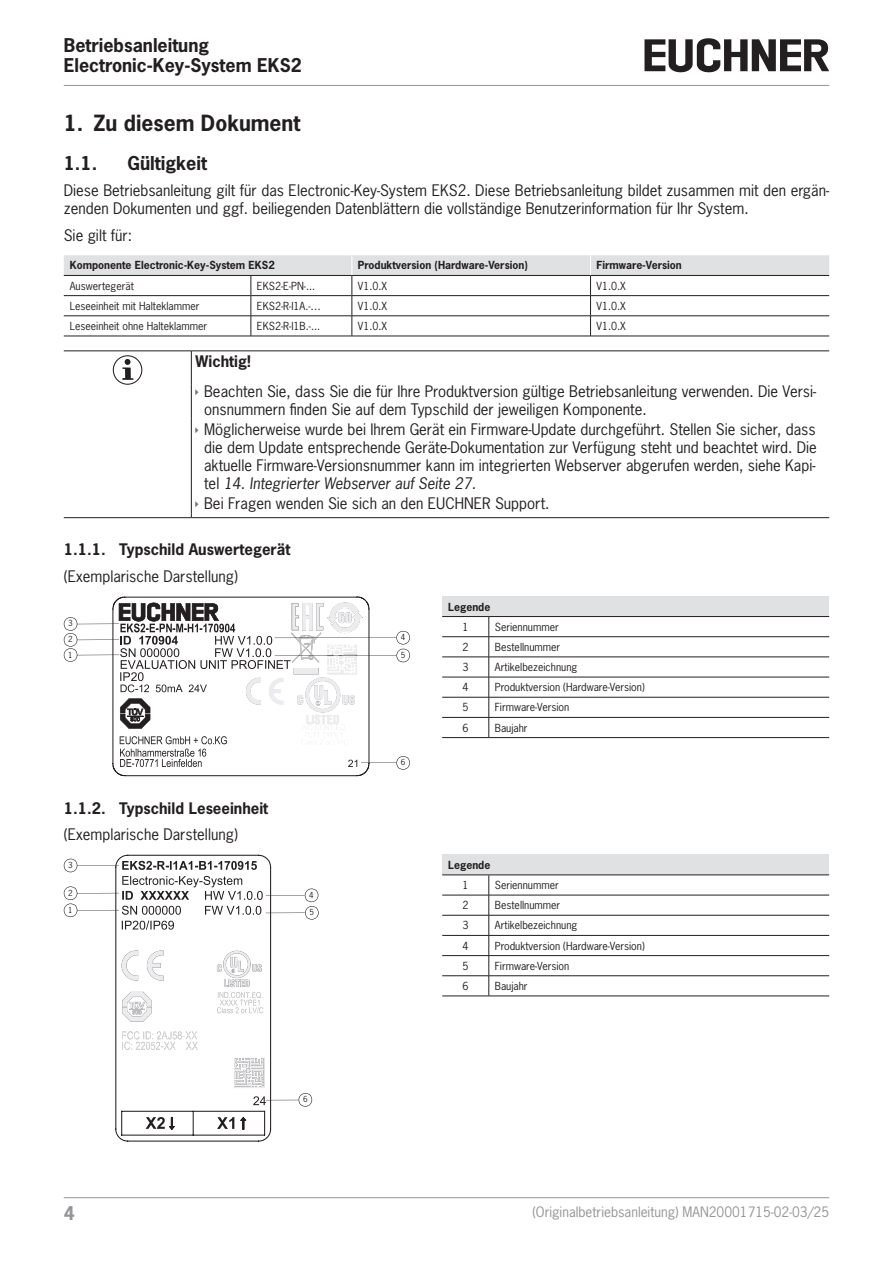
<style>
.page{position:relative;width:893px;height:1263px;background:#fff}
.page>*{position:absolute;margin:0;border:0;box-sizing:border-box;transform-origin:0 0}
.t1{font:700 21px "News Gothic Std";color:#231f20}
.t2{font:700 18px "News Gothic Std";color:#231f20}
.t3{font:700 17.85px/20.2px "News Gothic Std";color:#231f20}
.t4{font:700 17.85px "News Gothic Std";color:#939598}
.paragraph{font:15px/18px "News Gothic Std";color:#231f20}
.paragraph-2{font:700 15px "News Gothic Std";color:#231f20}
.t5{font:13.5px "News Gothic Std";color:#939598}
.tablebodyleft{font:10.5px "News Gothic Std";color:#231f20}
.tableheadleft{font:700 10.5px "News Gothic Std";color:#231f20}
.tablebodycentred{font:10.5px "News Gothic Std";color:#231f20}
.t6{font:7.8px "News Gothic Std";color:#231f20}
.s1{font-style:italic}
</style>
<div class="page">
<hr style="left:64px;top:85px;width:765px;height:1px;background:#939598">
<hr style="left:64px;top:1197px;width:765px;height:1px;background:#939598">
<svg style="left:644px;top:38px;width:185px;height:34px"></svg>
<svg style="left:64px;top:255px;width:765px;height:81px"></svg>
<hr style="left:64px;top:336px;width:187px;height:1px;background:#231f20">
<hr style="left:251px;top:336px;width:101px;height:1px;background:#231f20">
<hr style="left:352px;top:336px;width:238px;height:1px;background:#231f20">
<hr style="left:590px;top:336px;width:239px;height:1px;background:#231f20">
<hr style="left:64px;top:351px;width:127px;height:1px;background:#231f20">
<hr style="left:191px;top:351px;width:638px;height:1px;background:#231f20">
<hr style="left:191px;top:351px;width:1px;height:34px;background:#231f20">
<hr style="left:191px;top:385px;width:1px;height:34px;background:#231f20">
<hr style="left:191px;top:419px;width:1px;height:74px;background:#231f20">
<hr style="left:64px;top:517px;width:127px;height:1px;background:#231f20">
<hr style="left:191px;top:517px;width:638px;height:1px;background:#231f20">
<svg style="left:113px;top:355px;width:29px;height:30px"></svg>
<svg style="left:122px;top:359px;width:11px;height:21px"></svg>
<div style="left:442px;top:596px;width:387px;height:20px;background:#e0e1e3"></div>
<hr style="left:489px;top:636px;width:340px;height:1px;background:#231f20">
<hr style="left:489px;top:657px;width:340px;height:1px;background:#231f20">
<hr style="left:489px;top:677px;width:340px;height:1px;background:#231f20">
<hr style="left:489px;top:697px;width:340px;height:1px;background:#231f20">
<hr style="left:489px;top:717px;width:340px;height:1px;background:#231f20">
<hr style="left:442px;top:616px;width:47px;height:1px;background:#231f20">
<hr style="left:489px;top:616px;width:340px;height:1px;background:#231f20">
<hr style="left:442px;top:737px;width:47px;height:1px;background:#231f20">
<hr style="left:489px;top:737px;width:340px;height:1px;background:#231f20">
<hr style="left:442px;top:636px;width:47px;height:1px;background:#231f20">
<hr style="left:442px;top:657px;width:47px;height:1px;background:#231f20">
<hr style="left:442px;top:677px;width:47px;height:1px;background:#231f20">
<hr style="left:442px;top:697px;width:47px;height:1px;background:#231f20">
<hr style="left:442px;top:717px;width:47px;height:1px;background:#231f20">
<svg style="left:489px;top:617px;width:1px;height:120px"></svg>
<svg style="left:114px;top:596px;width:254px;height:180px"></svg>
<svg style="left:64px;top:600px;width:346px;height:170px"></svg>
<img style="left:302px;top:602px;width:57px;height:28px">
<img style="left:246px;top:678px;width:38px;height:27px">
<div style="left:442px;top:855px;width:387px;height:20px;background:#e0e1e3"></div>
<hr style="left:489px;top:895px;width:340px;height:1px;background:#231f20">
<hr style="left:489px;top:915px;width:340px;height:1px;background:#231f20">
<hr style="left:489px;top:935px;width:340px;height:1px;background:#231f20">
<hr style="left:489px;top:955px;width:340px;height:1px;background:#231f20">
<hr style="left:489px;top:975px;width:340px;height:1px;background:#231f20">
<hr style="left:442px;top:874px;width:47px;height:1px;background:#231f20">
<hr style="left:489px;top:874px;width:340px;height:1px;background:#231f20">
<hr style="left:442px;top:996px;width:47px;height:1px;background:#231f20">
<hr style="left:489px;top:996px;width:340px;height:1px;background:#231f20">
<hr style="left:442px;top:895px;width:47px;height:1px;background:#231f20">
<hr style="left:442px;top:915px;width:47px;height:1px;background:#231f20">
<hr style="left:442px;top:935px;width:47px;height:1px;background:#231f20">
<hr style="left:442px;top:955px;width:47px;height:1px;background:#231f20">
<hr style="left:442px;top:975px;width:47px;height:1px;background:#231f20">
<svg style="left:489px;top:875px;width:1px;height:121px"></svg>
<svg style="left:64px;top:855px;width:255px;height:286px"></svg>
<img style="left:234px;top:1057px;width:31px;height:31px">
<svg style="left:191px;top:493px;width:1px;height:24px"></svg>
<p class="t3" style="left:64px;top:34px;width:240px">Betriebsanleitung<br>Electronic-Key-System EKS2</p>
<p class="t1" style="left:64px;top:109px;width:238px">1. Zu diesem Dokument</p>
<p class="t2" style="left:64px;top:151px;width:35px">1.1.</p>
<p class="t2" style="left:128px;top:151px;width:81px">Gültigkeit</p>
<p class="paragraph" style="left:64px;top:181px;width:767px">Diese Betriebsanleitung gilt für das Electronic-Key-System EKS2. Diese Betriebsanleitung bildet zusammen mit den ergän&shy;zenden Dokumenten und ggf. beiliegenden Datenblättern die vollständige Benutzerinformation für Ihr System.</p>
<p class="paragraph" style="left:64px;top:226px;width:70px">Sie gilt für:</p>
<p class="tableheadleft" style="left:70px;top:259px;width:207px">Komponente Electronic-Key-System EKS2</p>
<p class="tableheadleft" style="left:358px;top:259px;width:171px">Produktversion (Hardware-Version)</p>
<p class="tableheadleft" style="left:596px;top:259px;width:87px">Firmware-Version</p>
<p class="tablebodyleft" style="left:70px;top:279px;width:66px">Auswertegerät</p>
<p class="tablebodyleft" style="left:257px;top:279px;width:60px">EKS2-E-PN-...</p>
<p class="tablebodyleft" style="left:358px;top:279px;width:31px">V1.0.X</p>
<p class="tablebodyleft" style="left:596px;top:279px;width:31px">V1.0.X</p>
<p class="tablebodyleft" style="left:70px;top:299px;width:131px">Leseeinheit mit Halteklammer</p>
<p class="tablebodyleft" style="left:257px;top:299px;width:66px">EKS2-R-I1A.-…</p>
<p class="tablebodyleft" style="left:358px;top:299px;width:31px">V1.0.X</p>
<p class="tablebodyleft" style="left:596px;top:299px;width:31px">V1.0.X</p>
<p class="tablebodyleft" style="left:70px;top:319px;width:139px">Leseeinheit ohne Halteklammer</p>
<p class="tablebodyleft" style="left:257px;top:319px;width:65px">EKS2-R-I1B.-...</p>
<p class="tablebodyleft" style="left:358px;top:319px;width:31px">V1.0.X</p>
<p class="tablebodyleft" style="left:596px;top:319px;width:31px">V1.0.X</p>
<p class="paragraph-2" style="left:196px;top:351px;width:57px">Wichtig!</p>
<p class="paragraph" style="left:204px;top:382px;width:614px">Beachten Sie, dass Sie die für Ihre Produktversion gültige Betriebsanleitung verwenden. Die Versi&shy;onsnummern finden Sie auf dem Typschild der jeweiligen Komponente.</p>
<p class="paragraph" style="left:204px;top:420px;width:614px;text-align:justify">Möglicherweise wurde bei Ihrem Gerät ein Firmware-Update durchgeführt. Stellen Sie sicher, dass die dem Update entsprechende Geräte-Dokumentation zur Verfügung steht und beachtet wird. Die aktuelle Firmware-Versionsnummer kann im integrierten Webserver abgerufen werden, siehe Kapi&shy;tel <span class="s1">14. Integrierter Webserver auf Seite 27.</span></p>
<p class="paragraph" style="left:204px;top:494px;width:347px">Bei Fragen wenden Sie sich an den EUCHNER Support.</p>
<p class="paragraph-2" style="left:64px;top:540px;width:228px">1.1.1. Typschild Auswertegerät</p>
<p class="paragraph" style="left:64px;top:567px;width:176px">(Exemplarische Darstellung)</p>
<p class="t6" style="left:68px;top:618px;width:6px">3</p>
<p class="t6" style="left:68px;top:649px;width:6px">1</p>
<p class="tableheadleft" style="left:448px;top:600px;width:44px">Legende</p>
<p class="tablebodycentred" style="left:462px;top:620px;width:8px">1</p>
<p class="tablebodyleft" style="left:495px;top:620px;width:65px">Seriennummer</p>
<p class="tablebodycentred" style="left:462px;top:640px;width:8px">2</p>
<p class="tablebodyleft" style="left:495px;top:640px;width:67px">Bestellnummer</p>
<p class="tablebodycentred" style="left:462px;top:660px;width:8px">3</p>
<p class="tablebodyleft" style="left:495px;top:660px;width:84px">Artikelbezeichnung</p>
<p class="tablebodycentred" style="left:462px;top:680px;width:8px">4</p>
<p class="tablebodyleft" style="left:495px;top:680px;width:151px">Produktversion (Hardware-Version)</p>
<p class="tablebodycentred" style="left:462px;top:701px;width:8px">5</p>
<p class="tablebodyleft" style="left:495px;top:701px;width:76px">Firmware-Version</p>
<p class="tablebodycentred" style="left:462px;top:721px;width:8px">6</p>
<p class="tablebodyleft" style="left:495px;top:721px;width:34px">Baujahr</p>
<p class="t6" style="left:401px;top:632px;width:6px">4</p>
<p class="t6" style="left:401px;top:650px;width:6px">5</p>
<p class="t6" style="left:68px;top:634px;width:6px">2</p>
<p class="paragraph-2" style="left:64px;top:798px;width:206px">1.1.2. Typschild Leseeinheit</p>
<p class="paragraph" style="left:64px;top:825px;width:176px">(Exemplarische Darstellung)</p>
<p class="t6" style="left:68px;top:860px;width:6px">3</p>
<p class="t6" style="left:68px;top:905px;width:6px">1</p>
<p class="t6" style="left:68px;top:888px;width:6px">2</p>
<p class="t6" style="left:309px;top:890px;width:6px">4</p>
<p class="t6" style="left:310px;top:907px;width:6px">5</p>
<p class="t6" style="left:303px;top:1094px;width:6px">6</p>
<p class="t6" style="left:401px;top:757px;width:6px">6</p>
<p class="tableheadleft" style="left:448px;top:858px;width:44px">Legende</p>
<p class="tablebodycentred" style="left:462px;top:878px;width:8px">1</p>
<p class="tablebodyleft" style="left:495px;top:878px;width:65px">Seriennummer</p>
<p class="tablebodycentred" style="left:462px;top:898px;width:8px">2</p>
<p class="tablebodyleft" style="left:495px;top:898px;width:67px">Bestellnummer</p>
<p class="tablebodycentred" style="left:462px;top:919px;width:8px">3</p>
<p class="tablebodyleft" style="left:495px;top:919px;width:84px">Artikelbezeichnung</p>
<p class="tablebodycentred" style="left:462px;top:939px;width:8px">4</p>
<p class="tablebodyleft" style="left:495px;top:939px;width:151px">Produktversion (Hardware-Version)</p>
<p class="tablebodycentred" style="left:462px;top:959px;width:8px">5</p>
<p class="tablebodyleft" style="left:495px;top:959px;width:76px">Firmware-Version</p>
<p class="tablebodycentred" style="left:462px;top:979px;width:8px">6</p>
<p class="tablebodyleft" style="left:495px;top:979px;width:34px">Baujahr</p>
<p class="t4" style="left:64px;top:1201px;width:13px">4</p>
<p class="t5" style="left:532px;top:1203px;width:298px">(Originalbetriebsanleitung) MAN20001715-02-03/25</p>
</div>
